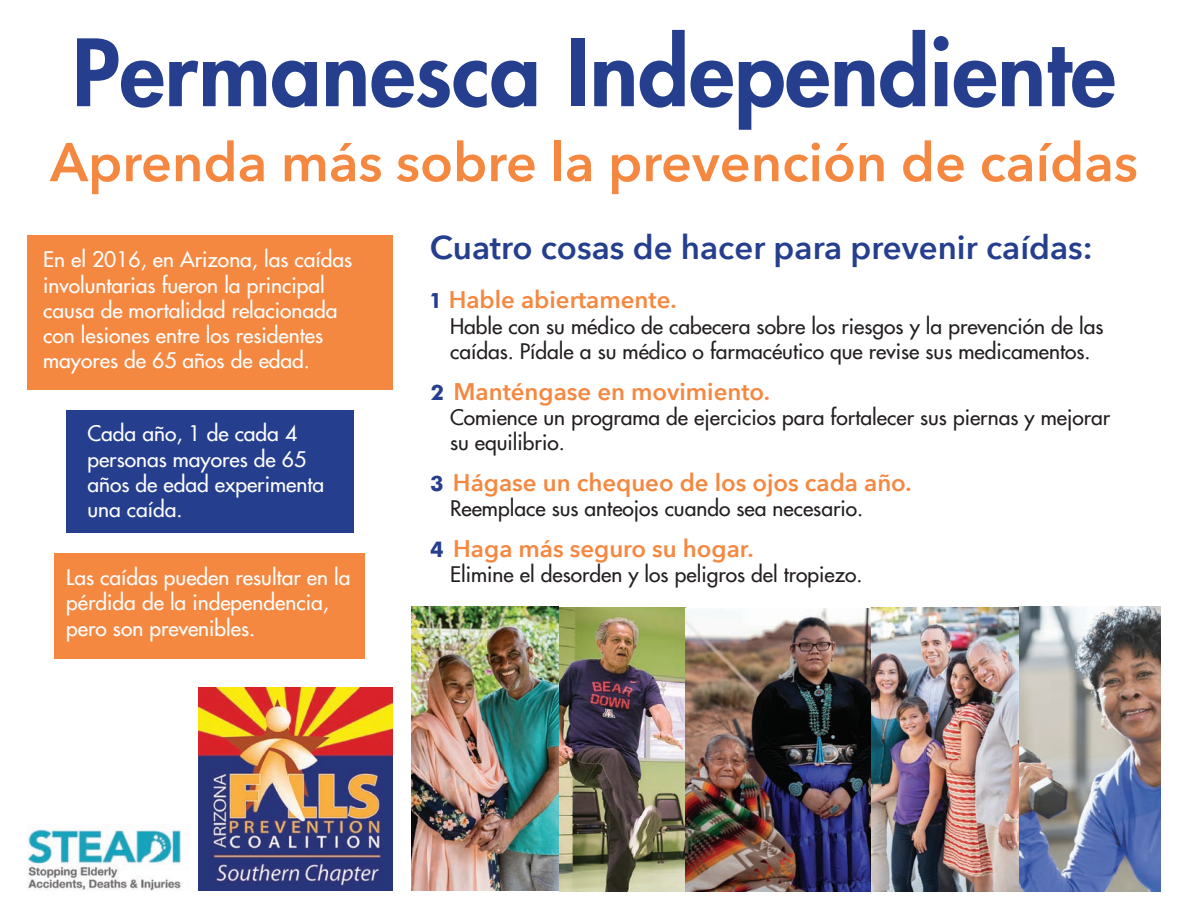
<style>
.page{position:relative;width:1188px;height:918px;background:#fff}
.page>*{position:absolute;margin:0;border:0;box-sizing:border-box;transform-origin:0 0}
.t1{font:800 90px "Futura";color:#253f8e}
.t2{font:600 54px "Avenir Next";color:#f58841}
.t3{font:600 33px "Avenir Next";color:#253f8e}
.t4{font:600 24px "Avenir Next";color:#f58841}
.t5{font:500 21px/25.2px "Futura";color:#231f20}
.t6{font:500 21px/25.2px "Futura";color:#fff}
.s1{font-family:"Futura";font-weight:700;color:#253f8e}
</style>
<div class="page">
<div style="left:66px;top:410px;width:288px;height:122px;background:#253f8e"></div>
<img style="left:27px;top:827px;width:159px;height:64px">
<div style="left:55px;top:554px;width:310px;height:105px;background:#f58841"></div>
<img style="left:199px;top:688px;width:194px;height:203px">
<div style="left:27px;top:235px;width:366px;height:155px;background:#f58841"></div>
<img style="left:411px;top:606px;width:750px;height:286px">
<h1 class="t1" style="left:72px;top:16px;width:1045px">Permanesca Independiente</h1>
<h2 class="t2" style="left:50px;top:116px;width:1089px">Aprenda más sobre la prevención de caídas</h2>
<h3 class="t3" style="left:430px;top:219px;width:664px">Cuatro cosas de hacer para prevenir caídas:</h3>
<p class="t4" style="left:430px;top:279px;width:248px"><span class="s1">1</span> Hable abiertamente.</p>
<p class="t5" style="left:450px;top:313px;width:655px">Hable con su médico de cabecera sobre los riesgos y la prevención de las caídas. Pídale a su médico o farmacéutico que revise sus medicamentos.</p>
<p class="t4" style="left:430px;top:371px;width:342px"><span class="s1">2</span> Manténgase en movimiento.</p>
<p class="t5" style="left:450px;top:405px;width:662px">Comience un programa de ejercicios para fortalecer sus piernas y mejorar su equilibrio.</p>
<p class="t4" style="left:430px;top:462px;width:484px"><span class="s1">3</span> Hágase un chequeo de los ojos cada año.</p>
<p class="t5" style="left:450px;top:496px;width:415px">Reemplace sus anteojos cuando sea necesario.</p>
<p class="t4" style="left:430px;top:528px;width:325px"><span class="s1">4</span> Haga más seguro su hogar.</p>
<p class="t6" style="left:43px;top:247px;width:311px">En el 2016, en Arizona, las caídas involuntarias fueron la principal causa de mortalidad relacionada con lesiones entre los residentes mayores de 65 años de edad.</p>
<p class="t6" style="left:87px;top:421px;width:238px">Cada año, 1 de cada 4 personas mayores de 65 años de edad experimenta una caída.</p>
<p class="t6" style="left:66px;top:565px;width:286px">Las caídas pueden resultar en la</p>
<p class="t5" style="left:450px;top:562px;width:414px">Elimine el desorden y los peligros del tropiezo.</p>
<p class="t6" style="left:66px;top:590px;width:264px">pérdida de la independencia, pero son prevenibles.</p>
</div>
